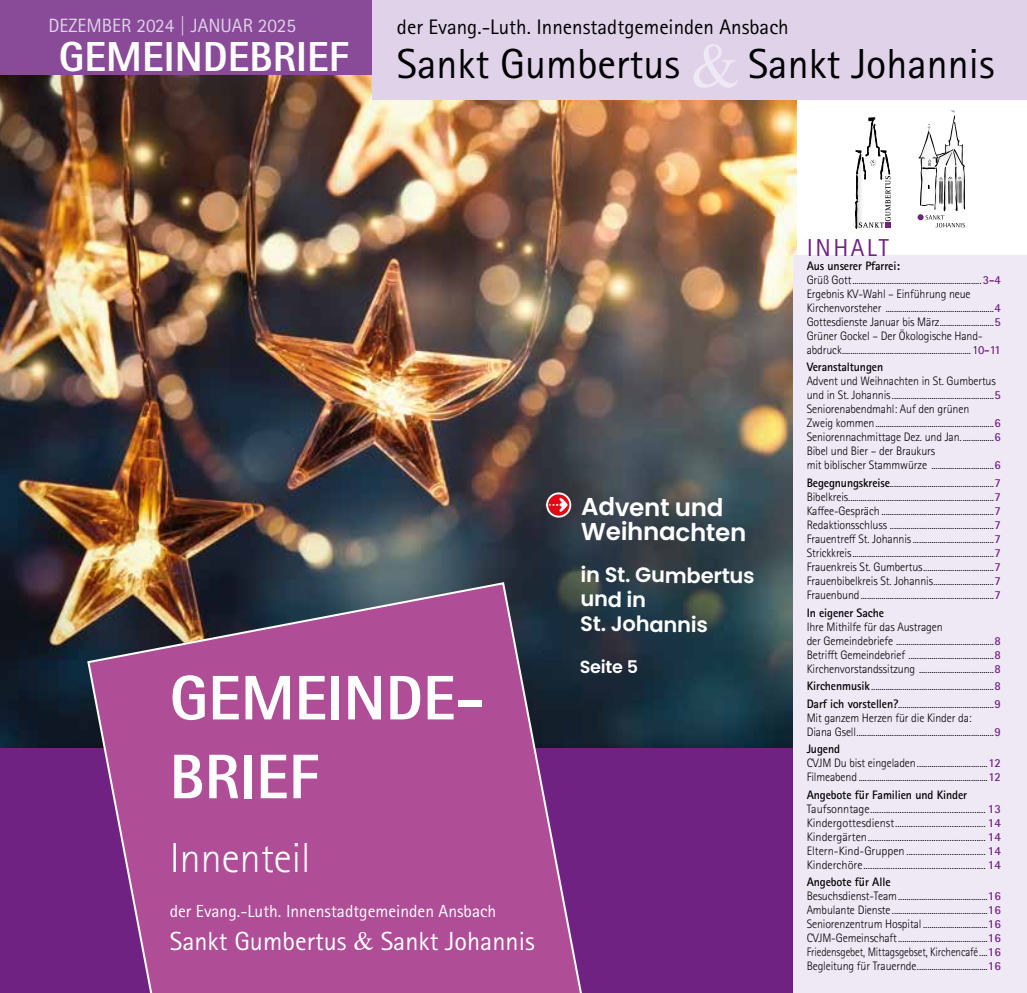
<style>
.page{position:relative;width:1027px;height:993px;background:#fff}
.page>*{position:absolute;margin:0;border:0;box-sizing:border-box;transform-origin:0 0}
.t1{font:800 63px/78.8px "Rotis Sans Serif Pro";color:#fff}
.t2{font:42px "Rotis Sans Serif Pro";color:#000}
.t3{font:300 42px "Rotis Sans Serif Pro";color:#fff}
.t4{font:26.95px "Distro Bats";color:#fff}
.t5{font:26.25px "Rotis Sans Serif Pro";color:#fff}
.t6{font:600 24.5px/24.3px "Poppins";color:#fff}
.t7{font:24.5px "Rotis Sans Serif Pro";letter-spacing:.1em;color:#702283}
.t8{font:21px "Rotis Sans Serif Pro";color:#000}
.t9{font:600 21px/24.3px "Poppins";color:#fff}
.t10{font:19.25px "Rotis Sans Serif Pro";color:#dfd2e9}
.t11{font:17.5px "Rotis Sans Serif Pro";color:#fff}
.t12{font:600 17.5px "Poppins";color:#fff}
.t13{font:300 12.25px/14px "Rotis Sans Serif Pro";letter-spacing:-.01em;color:#000}
.t14{font:700 12.25px "Rotis Sans Serif Pro";letter-spacing:-.01em;color:#000}
.s1{font-family:"Times";font-size:63px;color:#efe8f5}
.s2{font-family:"Times"}
.s3{font-weight:700}
.s4{font-weight:700;color:#702283}
</style>
<div class="page">
<div style="left:0;top:0;width:795px;height:992px;background:#702283"></div>
<img style="left:0;top:75px;width:797px;height:672px">
<div style="left:794px;top:255px;width:233px;height:737px;background:#efe8f5"></div>
<div style="left:0;top:0;width:372px;height:74px;background:#894a97"></div>
<div style="left:372px;top:0;width:655px;height:99px;background:#dfd2e9"></div>
<svg style="left:855px;top:117px;width:35px;height:112px"></svg>
<svg style="left:917px;top:110px;width:48px;height:117px"></svg>
<div style="left:547px;top:493px;width:23px;height:23px;background:#e30613;border-radius:50%"></div>
<div style="left:546px;top:492px;width:25px;height:25px;border:2px solid #fff;border-radius:50%"></div>
<svg style="left:86px;top:580px;width:498px;height:412px;background:#994889"></svg>
<h3 class="t10" style="left:48px;top:15px;width:249px">DEZEMBER 2024 | JANUAR 2025</h3>
<h3 class="t8" style="left:397px;top:14px;width:393px">der Evang.-Luth. Innenstadtgemeinden Ansbach</h3>
<h2 class="t2" style="left:59px;top:39px;width:937px"><sup>GEMEINDEBRIEF</sup> Sankt Gumbertus <span class="s1">&amp;</span> Sankt Johannis</h2>
<h1 class="t1" style="left:170px;top:657px;width:317px">GEMEINDE-<br>BRIEF</h1>
<h3 class="t4" style="left:544px;top:492px;width:27px">n</h3>
<h3 class="t6" style="left:581px;top:494px;width:167px;rotate:1deg">Advent und<br>Weihnachten</h3>
<h3 class="t9" style="left:580px;top:563px;width:176px">in St. Gumbertus und in<br>St. Johannis</h3>
<h3 class="t12" style="left:580px;top:656px;width:60px;rotate:1deg">Seite 5</h3>
<h2 class="t3" style="left:170px;top:833px;width:142px">Innenteil</h2>
<h3 class="t11" style="left:170px;top:900px;width:328px">der Evang.-Luth. Innenstadtgemeinden Ansbach</h3>
<h3 class="t5" style="left:170px;top:925px;width:366px">Sankt Gumbertus <span class="s2">&amp;</span> Sankt Johannis</h3>
<h3 class="t7" style="left:807px;top:233px;width:84px">INHALT</h3>
<p class="t13" style="left:807px;top:259px;width:196px"><span class="s3">Aus unserer Pfarrei:<br></span>Grüß Gott..............................................................<span class="s4">3-4<br></span>Ergebnis KV-Wahl – Einführung neue Kirchenvorsteher ....................................................<span class="s4">4<br></span>Gottesdienste Januar bis März..........................<span class="s4">5<br></span>Grüner Gockel – Der Ökologische Hand&shy;abdruck..............................................................1<span class="s4">0-11</span></p>
<p class="t14" style="left:807px;top:359px;width:78px">Veranstaltungen</p>
<p class="t13" style="left:807px;top:374px;width:196px">Advent und Weihnachten in St. Gumbertus und in St. Johannis.................................................<span class="s4">5<br></span>Seniorenabendmahl: Auf den grünen<br>Zweig kommen.........................................................<span class="s4">6<br></span>Seniorennachmittage Dez. und Jan................<span class="s4">6<br></span>Bibel und Bier – der Braukurs<br>mit biblischer Stammwürze ..............................<span class="s4">6</span></p>
<p class="t13" style="left:807px;top:476px;width:196px;text-align:justify"><span class="s3">Begegnungskreise</span>..................................................<span class="s4">7<br></span>Bibelkreis......................................................................<span class="s4">7<br></span>Kaffee-Gespräch ......................................................<span class="s4">7<br></span>Redaktionsschluss ..................................................<span class="s4">7<br></span>Frauentreff St. Johannis.......................................<span class="s4">7<br></span>Strickkreis....................................................................<span class="s4">7<br></span>Frauenkreis St. Gumbertus..................................<span class="s4">7<br></span>Frauenbibelkreis St. Johannis.............................<span class="s4">7<br></span>Frauenbund................................................................<span class="s4">7</span></p>
<p class="t14" style="left:807px;top:604px;width:79px">In eigener Sache</p>
<p class="t13" style="left:807px;top:619px;width:196px">Ihre Mithilfe für das Austragen<br>der Gemeindebriefe ...............................................<span class="s4">8<br></span>Betrifft Gemeindebrief .........................................<span class="s4">8<br></span>Kirchenvorstandssitzung ....................................<span class="s4">8</span></p>
<p class="t13" style="left:807px;top:677px;width:196px;line-height:17.5px"><span class="s3">Kirchenmusik</span>...........................................................<span class="s4">8<br></span><span class="s3">Darf ich vorstellen?</span>..............................................<span class="s4">9</span></p>
<p class="t13" style="left:807px;top:710px;width:196px">Mit ganzem Herzen für die Kinder da:<br>Diana Gsell..................................................................<span class="s4">9</span></p>
<p class="t13" style="left:807px;top:742px;width:196px"><span class="s3">Jugend<br></span>CVJM Du bist eingeladen..................................<span class="s4">12<br></span>Filmeabend ..............................................................<span class="s4">12</span></p>
<p class="t13" style="left:807px;top:787px;width:196px"><span class="s3">Angebote für Familien und Kinder </span>Taufsonntage................................................... <span class="s4">13<br></span>Kindergottesdienst........................................ <span class="s4">14<br></span>Kindergärten.................................................... <span class="s4">14<br></span>Eltern-Kind-Gruppen ................................... <span class="s4">14<br></span>Kinderchöre...................................................... <span class="s4">14</span></p>
<p class="t13" style="left:807px;top:875px;width:196px"><span class="s3">Angebote für Alle </span>Besuchsdienst-Team...........................................<span class="s4">16<br></span>Ambulante Dienste ..............................................<span class="s4">16<br></span>Seniorenzentrum Hospital ...............................<span class="s4">16<br></span>CVJM-Gemeinschaft...........................................<span class="s4">16<br></span>Friedensgebet, Mittagsgebset, Kirchencafé....<span class="s4">16<br></span>Begleitung für Trauernde..................................<span class="s4">16</span></p>
</div>
